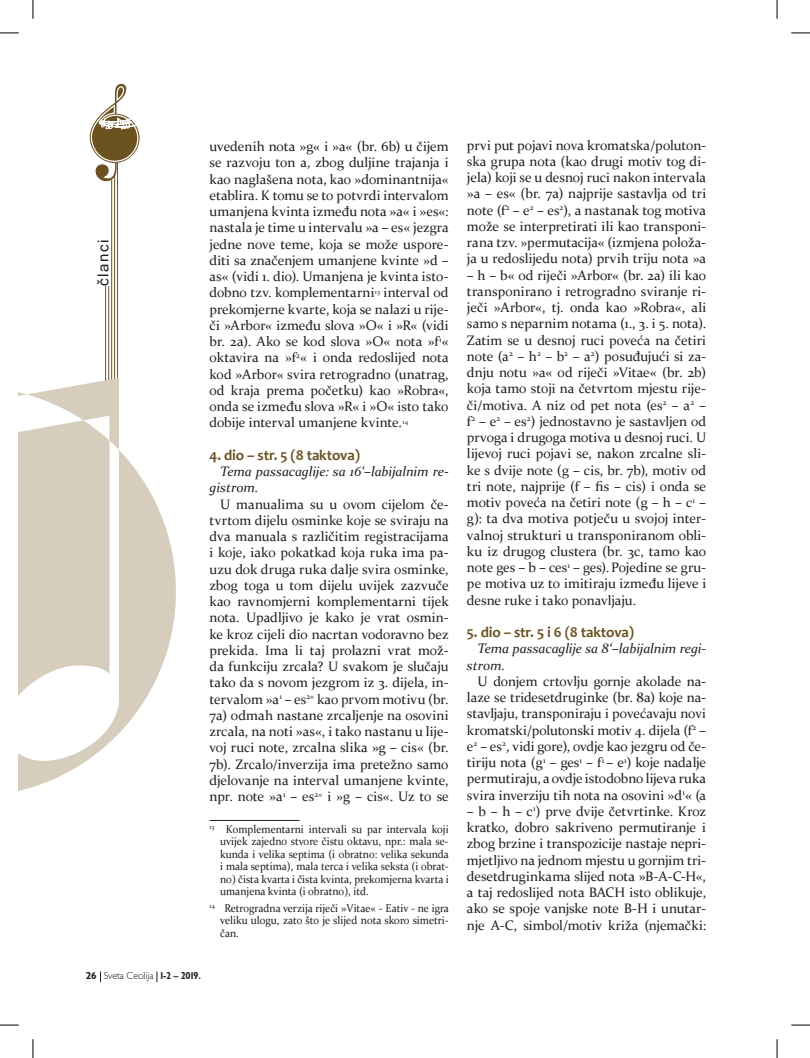
<style>
.page{position:relative;width:810px;height:1058px;background:#fff}
.page>*{position:absolute;margin:0;border:0;box-sizing:border-box;transform-origin:0 0}
.t1{font:700 15px "Candara";letter-spacing:-.01em;color:#6b5220}
.t2{font:15px "Microsoft Sans Serif";letter-spacing:.1em;color:#231f20}
.t3{font:13.75px/16.2px "Constantia";letter-spacing:-.005em;color:#231f20;text-align:justify}
.t4{font:italic 13.75px/16.2px "Constantia";letter-spacing:-.01em;color:#231f20}
.t5{font:11.25px/12.5px "Constantia";color:#231f20;text-align:justify;scale:.94 1}
.t6{font:300 10px "Humanist 521 BT";color:#231f20}
.s1{font-weight:700}
.s2{font-weight:700;font-stretch:condensed}
</style>
<div class="page">
<svg style="left:89px;top:83px;width:51px;height:104px"></svg>
<hr style="left:114px;top:176px;width:1px;height:208px;background:#6b5220">
<hr style="left:117px;top:163px;width:1px;height:215px;background:#6b5220">
<hr style="left:111px;top:178px;width:1px;height:208px;background:#6b5220">
<hr style="left:109px;top:286px;width:1px;height:96px;background:#6b5220">
<hr style="left:105px;top:286px;width:1px;height:96px;background:#6b5220">
<svg style="left:19px;top:450px;width:157px;height:341px"></svg>
<svg style="left:19px;top:378px;width:100px;height:340px"></svg>
<hr style="left:210px;top:820px;width:90px;height:1px;background:#231f20">
<svg style="left:0;top:32px;width:19px;height:2px"></svg>
<svg style="left:791px;top:32px;width:19px;height:2px"></svg>
<svg style="left:0;top:1024px;width:19px;height:2px"></svg>
<svg style="left:791px;top:1024px;width:19px;height:2px"></svg>
<svg style="left:32px;top:0;width:2px;height:19px"></svg>
<svg style="left:32px;top:1039px;width:2px;height:19px"></svg>
<svg style="left:776px;top:0;width:2px;height:19px"></svg>
<svg style="left:776px;top:1039px;width:2px;height:19px"></svg>
<p class="t2" style="left:95px;top:286px;width:48px;rotate:-90deg">članci</p>
<p class="t3" style="left:210px;top:139px;width:241px">uvedenih nota »g« i »a« (br. 6b) u čijem se razvoju ton a, zbog duljine trajanja i kao naglašena nota, kao »dominantnija« etablira. K tomu se to potvrdi intervalom umanjena kvinta između nota »a« i »es«: nastala je time u intervalu »a – es« jezgra jedne nove teme, koja se može uspore&shy;diti sa značenjem umanjene kvinte »d – as« (vidi 1. dio). Umanjena je kvinta isto&shy;dobno tzv. komplementarni<sup>13</sup> interval od prekomjerne kvarte, koja se nalazi u rije&shy;či »Arbor« između slova »O« i »R« (vidi br. 2a). Ako se kod slova »O« nota »f<sup>1</sup>« oktavira na »f<sup>2</sup>« i onda redoslijed nota kod »Arbor« svira retrogradno (unatrag, od kraja prema početku) kao »Robra«, onda se između slova »R« i »O« isto tako dobije interval umanjene kvinte.<sup>14</sup></p>
<p class="t1" style="left:210px;top:449px;width:152px">4. dio – str. 5 (8 taktova)</p>
<p class="t4" style="left:210px;top:464px;width:241px;text-indent:11px">Tema passacaglije: sa 16‘–labijalnim re&shy;gistrom.</p>
<p class="t3" style="left:210px;top:497px;width:241px;text-indent:11px">U manualima su u ovom cijelom če&shy;tvrtom dijelu osminke koje se sviraju na dva manuala s različitim registracijama i koje, iako pokatkad koja ruka ima pa&shy;uzu dok druga ruka dalje svira osminke, zbog toga u tom dijelu uvijek zazvuče kao ravnomjerni komplementarni tijek nota. Upadljivo je kako je vrat osmin&shy;ke kroz cijeli dio nacrtan vodoravno bez prekida. Ima li taj prolazni vrat mož&shy;da funkciju zrcala? U svakom je slučaju tako da s novom jezgrom iz 3. dijela, in&shy;tervalom »a<sup>1</sup> – es<sup>2«</sup> kao prvom motivu (br.<br>7a) odmah nastane zrcaljenje na osovini zrcala, na noti »as«, i tako nastanu u lije&shy;voj ruci note, zrcalna slika »g – cis« (br.<br>7b). Zrcalo/inverzija ima pretežno samo djelovanje na interval umanjene kvinte, npr. note »a<sup>1</sup> – es<sup>2«</sup> i »g – cis«. Uz to se</p>
<p class="t5" style="left:220px;top:824px;width:245px;text-indent:-11px"><sup>13</sup> Komplementarni intervali su par intervala koji uvijek zajedno stvore čistu oktavu, npr.: mala se&shy;kunda i velika septima (i obratno: velika sekunda i mala septima), mala terca i velika seksta (i obrat&shy;no) čista kvarta i čista kvinta, prekomjerna kvarta i umanjena kvinta (i obratno), itd.</p>
<p class="t5" style="left:220px;top:902px;width:245px;text-indent:-11px"><sup>14</sup> Retrogradna verzija riječi »Vitae« - Eativ - ne igra veliku ulogu, zato što je slijed nota skoro simetri&shy;čan.</p>
<p class="t6" style="left:86px;top:970px;width:117px"><span class="s1">26</span> Sveta Cecilija <span class="s2">1-2 – 2019.</span></p>
<p class="t3" style="left:467px;top:138px;width:241px">prvi put pojavi nova kromatska/poluton&shy;ska grupa nota (kao drugi motiv tog di&shy;jela) koji se u desnoj ruci nakon intervala »a – es« (br. 7a) najprije sastavlja od tri note (f<sup>2</sup> – e<sup>2</sup> – es<sup>2</sup>), a nastanak tog motiva može se interpretirati ili kao transponi&shy;rana tzv. »permutacija« (izmjena položa&shy;ja u redoslijedu nota) prvih triju nota »a</p>
<p class="t3" style="left:467px;top:268px;width:241px">– h – b« od riječi »Arbor« (br. 2a) ili kao transponirano i retrogradno sviranje ri&shy;ječi »Arbor«, tj. onda kao »Robra«, ali samo s neparnim notama (1., 3. i 5. nota).<br>Zatim se u desnoj ruci poveća na četiri note (a<sup>2</sup> – h<sup>2</sup> – b<sup>2</sup> – a<sup>2</sup>) posuđujući si za&shy;dnju notu »a« od riječi »Vitae« (br. 2b) koja tamo stoji na četvrtom mjestu rije&shy;či/motiva. A niz od pet nota (es<sup>2</sup> – a<sup>2</sup> – f<sup>2</sup> – e<sup>2</sup> – es<sup>2</sup>) jednostavno je sastavljen od prvoga i drugoga motiva u desnoj ruci. U lijevoj ruci pojavi se, nakon zrcalne sli&shy;ke s dvije note (g – cis, br. 7b), motiv od tri note, najprije (f – fis – cis) i onda se motiv poveća na četiri note (g – h – c<sup>1</sup> – g): ta dva motiva potječu u svojoj inter&shy;valnoj strukturi u transponiranom obli&shy;ku iz drugog clustera (br. 3c, tamo kao note ges – b – ces<sup>1</sup> – ges).Pojedine se gru&shy;pe motiva uz to imitiraju između lijeve i desne ruke i tako ponavljaju.</p>
<p class="t1" style="left:467px;top:626px;width:169px">5. dio – str. 5 i 6 (8 taktova)</p>
<p class="t4" style="left:467px;top:642px;width:241px;text-indent:11px">Tema passacaglije sa 8‘–labijalnim regi&shy;strom.</p>
<p class="t3" style="left:467px;top:674px;width:241px;text-indent:11px">U donjem crtovlju gornje akolade na&shy;laze se tridesetdruginke (br. 8a) koje na&shy;stavljaju, transponiraju i povećavaju novi kromatski/polutonski motiv 4. dijela (f<sup>2</sup> – e<sup>2</sup> – es<sup>2</sup>, vidi gore), ovdje kao jezgru od če&shy;tiriju nota (g<sup>1</sup> – ges<sup>1</sup> – f<sup>1</sup> – e<sup>1</sup>) koje nadalje permutiraju, a ovdje istodobno lijeva ruka svira inverziju tih nota na osovini »d<sup>1</sup>« (a</p>
<p class="t3" style="left:467px;top:804px;width:241px">– b – h – c<sup>1</sup>) prve dvije četvrtinke. Kroz kratko, dobro sakriveno permutiranje i zbog brzine i transpozicije nastaje nepri&shy;mjetljivo na jednom mjestu u gornjim tri&shy;desetdruginkama slijed nota »B-A-C-H«, a taj redoslijed nota BACH isto oblikuje, ako se spoje vanjske note B-H i unutar&shy;nje A-C, simbol/motiv križa (njemački:</p>
</div>
